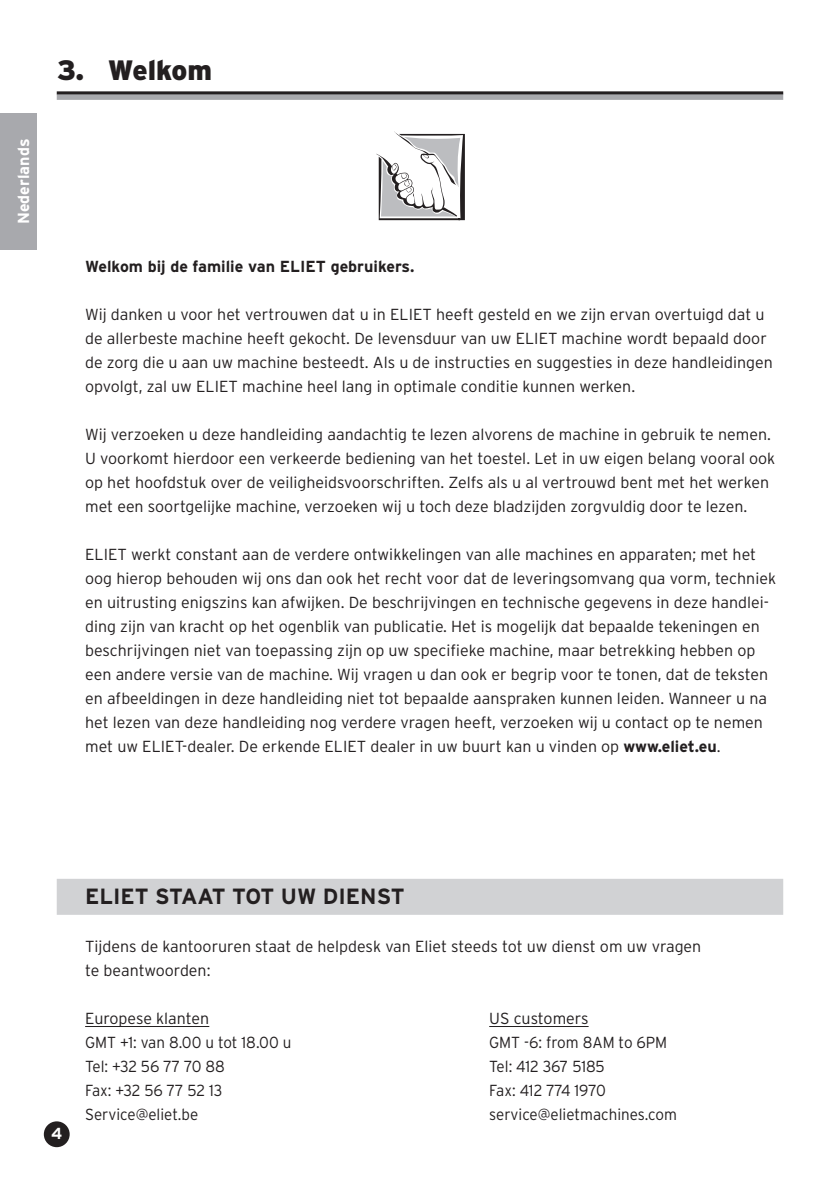
<style>
.page{position:relative;width:840px;height:1191px;background:#fff}
.page>*{position:absolute;margin:0;border:0;box-sizing:border-box;transform-origin:0 0}
.t1{font:900 28px "Interstate";color:#231f20}
.t2{font:700 22px "Interstate";color:#231f20}
.t3{font:300 16px/24px "Interstate";color:#231f20}
.t4{font:300 16px "Interstate";color:#231f20;scale:.95 1}
.t5{font:700 16px "Interstate";color:#231f20}
.t6{font:700 16px "Interstate";color:#fff}
.s1{font-weight:700}
</style>
<div class="page">
<div style="left:45px;top:1122px;width:24px;height:24px;background:#231f20;border-radius:50%"></div>
<div style="left:44px;top:1121px;width:26px;height:26px;border:2px solid #231f20;border-radius:50%"></div>
<div style="left:0;top:113px;width:37px;height:136px;background:#a8a9ad"></div>
<div style="left:57px;top:94px;width:725px;height:6px;background:#a8a9ad"></div>
<hr style="left:57px;top:91px;width:725px;height:3px;background:#231f20">
<div style="left:57px;top:878px;width:725px;height:36px;background:#d1d2d4"></div>
<hr style="left:85px;top:1026px;width:124px;height:1px;background:#231f20">
<hr style="left:489px;top:1026px;width:99px;height:1px;background:#231f20">
<svg style="left:376px;top:131px;width:89px;height:90px"></svg>
<p class="t6" style="left:14px;top:224px;width:87px;rotate:-90deg">Nederlands</p>
<h1 class="t1" style="left:57px;top:53px;width:157px">3. Welkom</h1>
<p class="t5" style="left:85px;top:257px;width:330px">Welkom bij de familie van ELIET gebruikers.</p>
<p class="t3" style="left:85px;top:302px;width:689px">Wij danken u voor het vertrouwen dat u in ELIET heeft gesteld en we zijn ervan overtuigd dat u de allerbeste machine heeft gekocht. De levensduur van uw ELIET machine wordt bepaald door de zorg die u aan uw machine besteedt. Als u de instructies en suggesties in deze handleidingen opvolgt, zal uw ELIET machine heel lang in optimale conditie kunnen werken.</p>
<p class="t3" style="left:85px;top:422px;width:691px">Wij verzoeken u deze handleiding aandachtig te lezen alvorens de machine in gebruik te nemen.<br>U voorkomt hierdoor een verkeerde bediening van het toestel. Let in uw eigen belang vooral ook op het hoofdstuk over de veiligheidsvoorschriften. Zelfs als u al vertrouwd bent met het werken met een soortgelijke machine, verzoeken wij u toch deze bladzijden zorgvuldig door te lezen.</p>
<p class="t3" style="left:85px;top:542px;width:692px">ELIET werkt constant aan de verdere ontwikkelingen van alle machines en apparaten; met het oog hierop behouden wij ons dan ook het recht voor dat de leveringsomvang qua vorm, techniek en uitrusting enigszins kan afwijken. De beschrijvingen en technische gegevens in deze handlei&shy;ding zijn van kracht op het ogenblik van publicatie. Het is mogelijk dat bepaalde tekeningen en beschrijvingen niet van toepassing zijn op uw specifieke machine, maar betrekking hebben op een andere versie van de machine. Wij vragen u dan ook er begrip voor te tonen, dat de teksten en afbeeldingen in deze handleiding niet tot bepaalde aanspraken kunnen leiden. Wanneer u na het lezen van deze handleiding nog verdere vragen heeft, verzoeken wij u contact op te nemen met uw ELIET-dealer. De erkende ELIET dealer in uw buurt kan u vinden op <span class="s1">www.eliet.eu</span>.</p>
<p class="t6" style="left:51px;top:1124px;width:13px">4</p>
<h2 class="t2" style="left:85px;top:883px;width:321px">ELIET STAAT TOT UW DIENST</h2>
<p class="t3" style="left:85px;top:934px;width:617px">Tijdens de kantooruren staat de helpdesk van Eliet steeds tot uw dienst om uw vragen te beantwoorden:</p>
<p class="t3" style="left:85px;top:1006px;width:126px">Europese klanten</p>
<p class="t3" style="left:489px;top:1006px;width:101px">US customers</p>
<p class="t4" style="left:85px;top:1033px;width:218px">GMT +1: van 8.00 u tot 18.00 u</p>
<p class="t4" style="left:489px;top:1033px;width:189px">GMT -6: from 8AM to 6PM</p>
<p class="t4" style="left:85px;top:1057px;width:148px">Tel: +32 56 77 70 88</p>
<p class="t4" style="left:489px;top:1057px;width:123px">Tel: 412 367 5185</p>
<p class="t4" style="left:85px;top:1081px;width:146px">Fax: +32 56 77 52 13</p>
<p class="t4" style="left:489px;top:1081px;width:124px">Fax: 412 774 1970</p>
<p class="t4" style="left:85px;top:1105px;width:120px">Service@eliet.be</p>
<p class="t4" style="left:489px;top:1105px;width:199px">service@elietmachines.com</p>
</div>
